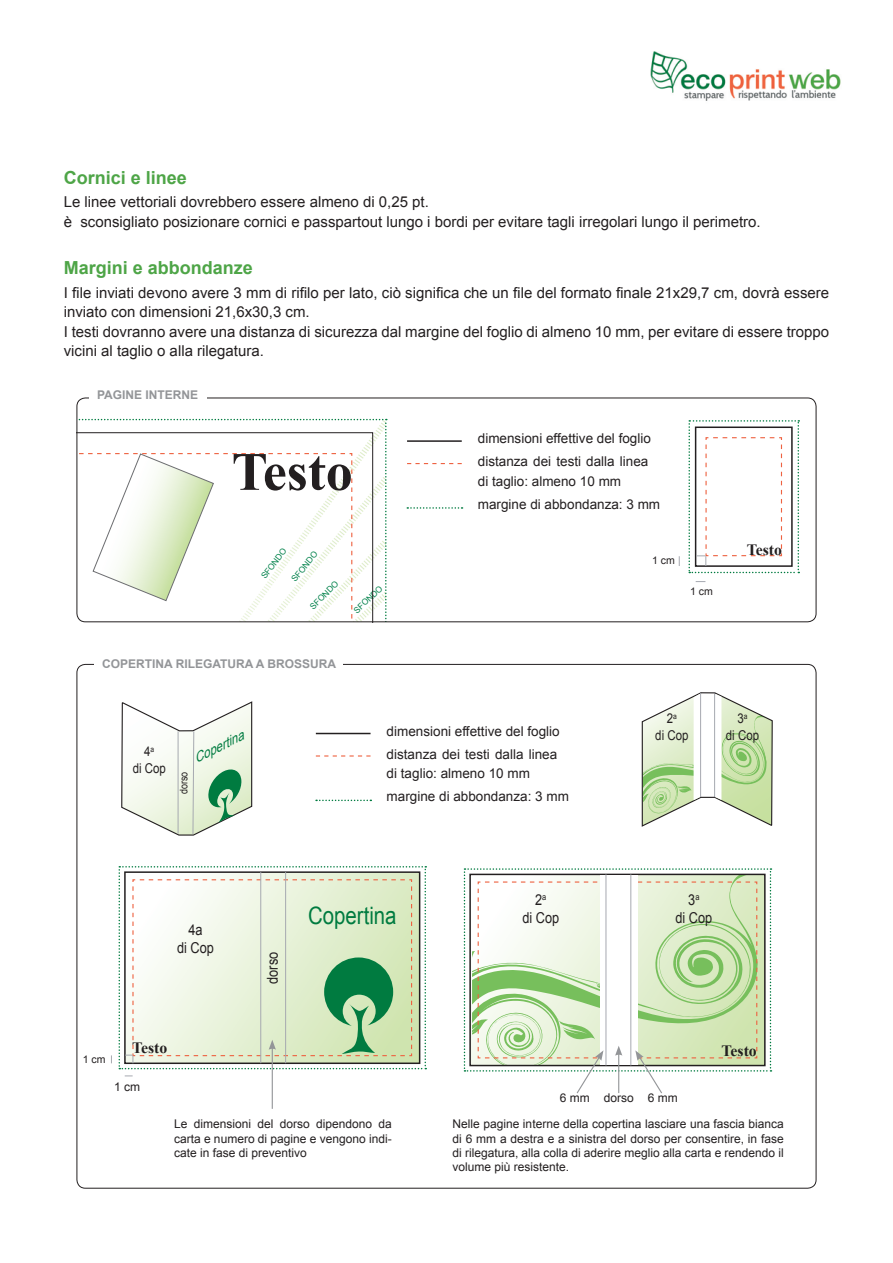
<style>
.page{position:relative;width:893px;height:1263px;background:#fff}
.page>*{position:absolute;margin:0;border:0;box-sizing:border-box;transform-origin:0 0}
.t1{font:700 54px "Times New Roman";color:#231f20}
.t2{font:24px "Arial";color:#007b40;scale:.85 1}
.t3{font:700 18px "Arial";color:#4ea547}
.t4{font:700 15.75px "Times New Roman";color:#231f20}
.t5{font:15px/19.5px "Arial";color:#231f20}
.t6{font:15px/18px "Arial";color:#231f20;text-align:center;scale:.85 1}
.t7{font:13.5px/23.1px "Arial";color:#231f20}
.t8{font:13.5px/16.2px "Arial";color:#231f20;text-align:center;scale:.85 1}
.t9{font:italic 13.2px "Arial";color:#007b40;scale:.93 1}
.t10{font:12px/14.4px "Arial";color:#231f20;text-align:justify}
.t11{font:700 12px "Arial";color:#939598}
.t12{font:10.5px "Arial";color:#231f20}
.t13{font:10.5px "Arial";color:#231f20;scale:.85 1}
.t14{font:8.4px "Arial";color:#00814a}
</style>
<div class="page">
<img style="left:650px;top:51px;width:191px;height:50px">
<hr style="left:407px;top:440px;width:55px;height:2px;background:#231f20">
<svg style="left:407px;top:463px;width:55px;height:1px"></svg>
<svg style="left:407px;top:507px;width:56px;height:2px"></svg>
<svg style="left:688px;top:420px;width:111px;height:153px"></svg>
<svg style="left:76px;top:419px;width:311px;height:203px"></svg>
<svg style="left:76px;top:432px;width:297px;height:190px"></svg>
<hr style="left:316px;top:733px;width:55px;height:1px;background:#231f20">
<svg style="left:316px;top:755px;width:55px;height:1px"></svg>
<svg style="left:316px;top:800px;width:55px;height:1px"></svg>
<svg style="left:121px;top:701px;width:132px;height:135px"></svg>
<svg style="left:641px;top:692px;width:132px;height:135px"></svg>
<hr style="left:272px;top:1047px;width:1px;height:62px;background:#939598">
<svg style="left:464px;top:868px;width:307px;height:226px"></svg>
<svg style="left:119px;top:866px;width:307px;height:203px"></svg>
<p class="t3" style="left:64px;top:165px;width:125px">Cornici e linee</p>
<p class="t5" style="left:64px;top:192px;width:698px">Le linee vettoriali dovrebbero essere almeno di 0,25 pt.<br>è sconsigliato posizionare cornici e passpartout lungo i bordi per evitare tagli irregolari lungo il perimetro.</p>
<p class="t3" style="left:64px;top:256px;width:191px">Margini e abbondanze</p>
<p class="t5" style="left:64px;top:283px;width:767px">I file inviati devono avere 3 mm di rifilo per lato, ciò significa che un file del formato finale 21x29,7 cm, dovrà essere inviato con dimensioni 21,6x30,3 cm.<br>I testi dovranno avere una distanza di sicurezza dal margine del foglio di almeno 10 mm, per evitare di essere troppo vicini al taglio o alla rilegatura.</p>
<p class="t11" style="left:97px;top:386px;width:103px">PAGINE INTERNE</p>
<h1 class="t1" style="left:232px;top:434px;width:123px">Testo</h1>
<p class="t14" style="left:259px;top:574px;width:37px;rotate:-53deg">sfondo</p>
<p class="t14" style="left:289px;top:577px;width:37px;rotate:-51deg">sfondo</p>
<p class="t14" style="left:308px;top:604px;width:37px;rotate:-45deg">sfondo</p>
<p class="t14" style="left:351px;top:607px;width:37px;rotate:-43deg">sfondo</p>
<p class="t11" style="left:102px;top:655px;width:235px">COPERTINA RILEGATURA A BROSSURA</p>
<p class="t7" style="left:478px;top:427px;width:175px">dimensioni effettive del foglio distanza dei testi dalla linea</p>
<p class="t7" style="left:478px;top:470px;width:184px">di taglio: almeno 10 mm margine di abbondanza: 3 mm</p>
<p class="t12" style="left:652px;top:553px;width:24px">1 cm</p>
<p class="t12" style="left:690px;top:585px;width:24px">1 cm</p>
<p class="t4" style="left:747px;top:539px;width:37px">Testo</p>
<p class="t8" style="left:133px;top:744px;width:41px">4<sup>a<br></sup>di Cop</p>
<p class="t13" style="left:177px;top:794px;width:28px;rotate:-90deg">dorso</p>
<p class="t9" style="left:191px;top:751px;width:59px;rotate:-26deg">Copertina</p>
<p class="t7" style="left:387px;top:719px;width:175px">dimensioni effettive del foglio distanza dei testi dalla linea</p>
<p class="t7" style="left:387px;top:762px;width:184px">di taglio: almeno 10 mm margine di abbondanza: 3 mm</p>
<p class="t8" style="left:655px;top:711px;width:41px">2<sup>a<br></sup>di Cop</p>
<p class="t8" style="left:726px;top:711px;width:41px">3<sup>a<br></sup>di Cop</p>
<p class="t6" style="left:177px;top:920px;width:45px">4a<br>di Cop</p>
<p class="t6" style="left:264px;top:984px;width:39px;rotate:-90deg">dorso</p>
<h2 class="t2" style="left:308px;top:900px;width:106px">Copertina</h2>
<p class="t12" style="left:83px;top:1052px;width:24px">1 cm</p>
<p class="t4" style="left:132px;top:1037px;width:37px">Testo</p>
<p class="t10" style="left:114px;top:1080px;width:28px">1 cm</p>
<p class="t10" style="left:174px;top:1117px;width:219px">Le dimensioni del dorso dipendono da carta e numero di pagine e vengono indi&shy;cate in fase di preventivo</p>
<p class="t6" style="left:522px;top:891px;width:45px">2<sup>a<br></sup>di Cop</p>
<p class="t6" style="left:675px;top:891px;width:45px">3<sup>a<br></sup>di Cop</p>
<p class="t10" style="left:560px;top:1090px;width:120px">6 mm dorso 6 mm</p>
<p class="t4" style="left:722px;top:1040px;width:37px">Testo</p>
<p class="t10" style="left:452px;top:1117px;width:333px">Nelle pagine interne della copertina lasciare una fascia bianca di 6 mm a destra e a sinistra del dorso per consentire, in fase di rilegatura, alla colla di aderire meglio alla carta e rendendo il volume più resistente.</p>
</div>
